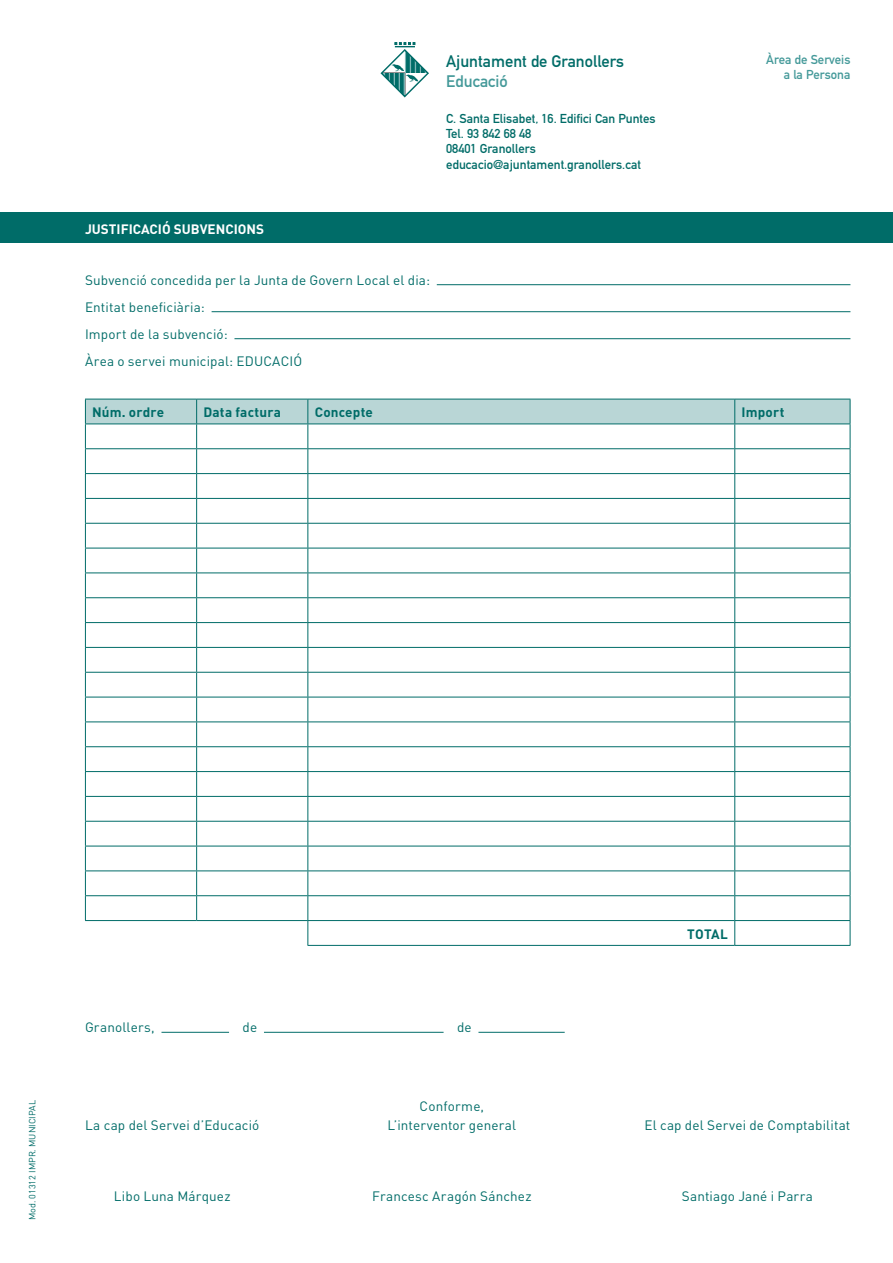
<style>
.page{position:relative;width:893px;height:1263px;background:#fff}
.page>*{position:absolute;margin:0;border:0;box-sizing:border-box;transform-origin:0 0}
.t1{font:16.5px "DIN Mittelschrift Alternate";color:#006c68}
.t2{font:16.5px "DIN Mittelschrift Alternate";color:#499}
.t3{font:13.5px/27px "DIN";letter-spacing:.01em;color:#006c68}
.t4{font:700 13.5px "DIN";letter-spacing:.015em;color:#006c68}
.t5{font:700 13.5px "DIN";color:#fff}
.t6{font:12.75px/15.3px "DIN Mittelschrift Alternate";color:#006c68}
.t7{font:12.75px/15.3px "DIN Mittelschrift";color:#499;text-align:right}
.t8{font:9px "DIN";color:#006c68}
</style>
<div class="page">
<div style="left:0;top:213px;width:893px;height:30px;background:#006c68"></div>
<hr style="left:437px;top:284px;width:413px;height:1px;background:#006c68">
<hr style="left:212px;top:311px;width:638px;height:1px;background:#006c68">
<hr style="left:234px;top:338px;width:616px;height:1px;background:#006c68">
<svg style="left:85px;top:399px;width:766px;height:546px"></svg>
<hr style="left:307px;top:945px;width:428px;height:1px;background:#006c68">
<hr style="left:735px;top:945px;width:115px;height:1px;background:#006c68">
<hr style="left:161px;top:1032px;width:68px;height:1px;background:#006c68">
<hr style="left:264px;top:1032px;width:180px;height:1px;background:#006c68">
<hr style="left:478px;top:1032px;width:87px;height:1px;background:#006c68">
<svg style="left:380px;top:43px;width:49px;height:55px"></svg>
<p class="t5" style="left:85px;top:220px;width:181px">JUSTIFICACIÓ SUBVENCIONS</p>
<p class="t1" style="left:446px;top:52px;width:180px">Ajuntament de Granollers</p>
<p class="t2" style="left:446px;top:72px;width:63px">Educació</p>
<p class="t6" style="left:446px;top:110px;width:211px">C. Santa Elisabet, 16. Edifici Can Puntes<br>Tel. 93 842 68 48<br>08401 Granollers educacio@ajuntament.granollers.cat</p>
<p class="t7" style="left:766px;top:52px;width:86px">Àrea de Serveis a la Persona</p>
<p class="t3" style="left:85px;top:266px;width:346px">Subvenció concedida per la Junta de Govern Local el dia:<br>Entitat beneficiària:<br>Import de la subvenció:<br>Àrea o servei municipal: EDUCACIÓ</p>
<p class="t4" style="left:92px;top:403px;width:73px">Núm. ordre</p>
<p class="t4" style="left:203px;top:403px;width:79px">Data factura</p>
<p class="t4" style="left:315px;top:403px;width:60px">Concepte</p>
<p class="t4" style="left:742px;top:403px;width:45px">Import</p>
<p class="t8" style="left:27px;top:1220px;width:122px;rotate:-90deg">Mod. 01312 IMPR. MUNICIPAL</p>
<p class="t3" style="left:85px;top:1014px;width:71px">Granollers,</p>
<p class="t3" style="left:243px;top:1014px;width:16px">de</p>
<p class="t3" style="left:457px;top:1014px;width:16px">de</p>
<p class="t3" style="left:85px;top:1112px;width:176px">La cap del Servei d’Educació</p>
<p class="t3" style="left:114px;top:1183px;width:118px">Libo Luna Márquez</p>
<p class="t3" style="left:420px;top:1092px;width:66px">Conforme,</p>
<p class="t3" style="left:388px;top:1112px;width:130px">L’interventor general</p>
<p class="t3" style="left:372px;top:1183px;width:161px">Francesc Aragón Sánchez</p>
<p class="t4" style="left:687px;top:925px;width:42px">TOTAL</p>
<p class="t3" style="left:644px;top:1112px;width:208px">El cap del Servei de Comptabilitat</p>
<p class="t3" style="left:682px;top:1183px;width:133px">Santiago Jané i Parra</p>
</div>
